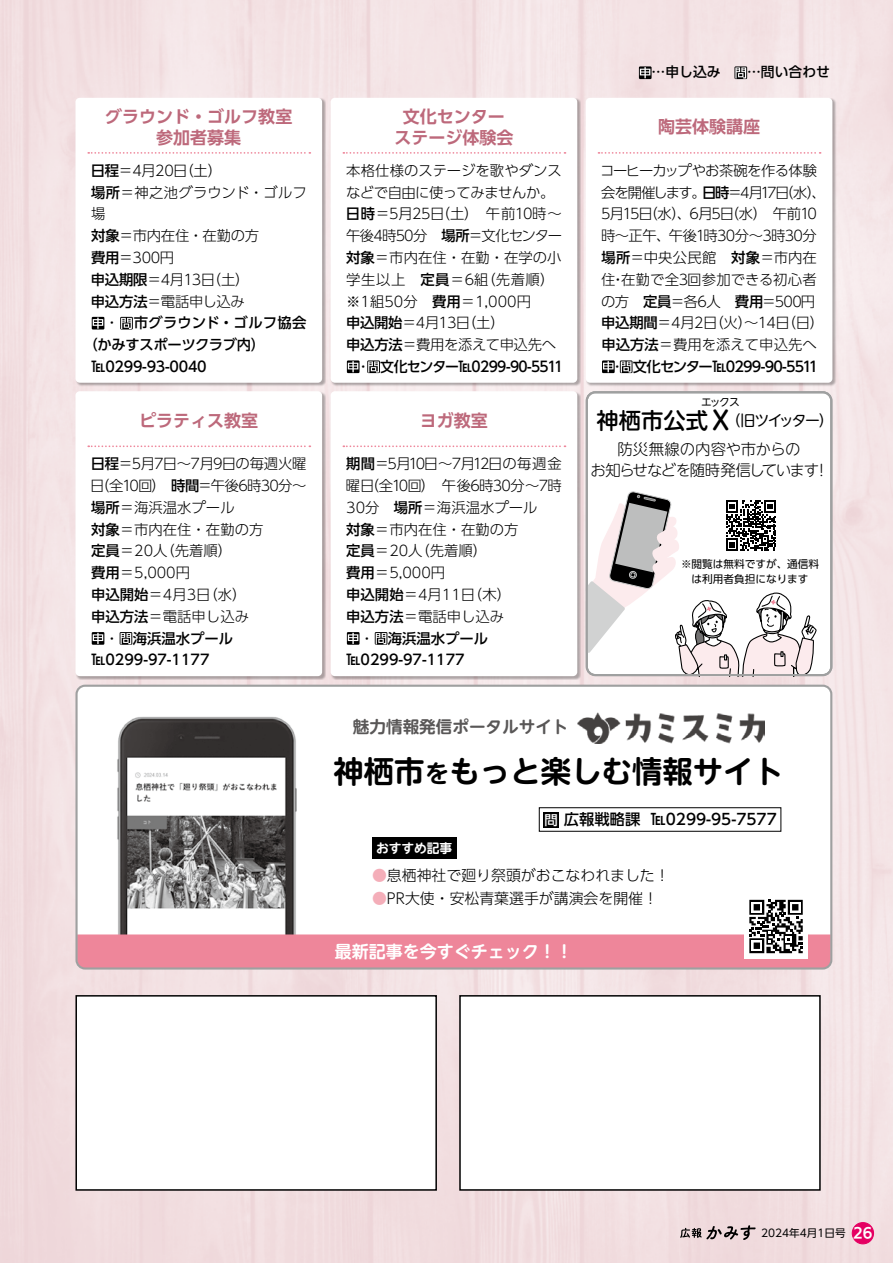
<style>
.page{position:relative;width:893px;height:1263px;background:#fff}
.page>*{position:absolute;margin:0;border:0;box-sizing:border-box;transform-origin:0 0}
.t1{font:700 30.45px "UD Shin M Go Pr 6 N De";color:#000}
.t2{font:500 22.35px "UD Shin M Go Pr 6";color:#000}
.t3{font:700 16.95px/21.3px "UD Shin Go Pr 6 De";color:#bd697b;text-align:center}
.t4{font:700 16.95px "UD Shin M Go Pr 6 N De";color:#fff}
.t5{font:700 16.65px "UD Shin M Go Pr 6 N De";color:#595757}
.t6{font:300 15.45px "UD Shin M Go Pr 6";letter-spacing:-.08em;color:#000}
.t7{font:300 15.45px "UD Shin M Go Pr 6";color:#000}
.t8{font:300 15.45px "UD Shin M Go Pr 6";letter-spacing:-.04em;color:#000}
.t9{font:500 15.3px "UD Shin Go Pr 6 N";color:#000}
.t10{font:300 14.85px "UD Shin Go Pr 6";color:#000}
.t11{font:14.85px "UD Shin M Go Pr 6";letter-spacing:-.115em;color:#000}
.t12{font:300 14.4px/21.8px "UD Shin Go Pro";letter-spacing:-.01em;color:#000}
.t13{font:300 14.4px/21.8px "UD Shin Go Pro";letter-spacing:-.03em;color:#000}
.t14{font:300 14.4px/21.8px "UD Shin Go Pro";letter-spacing:-.055em;color:#000;text-align:right}
.t15{font:500 14.4px "UD Shin Go Pr 6 N";color:#000}
.t16{font:500 14.4px/21.8px "UD Shin Go Pr 6 N";letter-spacing:-.02em;color:#000}
.t17{font:500 14.4px "UD Shin Go Pr 6 N";letter-spacing:-.05em;color:#000}
.t18{font:500 14.4px "UD Shin Go Pr 6 N";letter-spacing:-.06em;color:#000}
.t19{font:500 14.4px "UD Shin Go Pr 6 N";letter-spacing:.01em;color:#000}
.t20{font:500 13.8px "UD Shin Go Pr 6 N";color:#000}
.t21{font:13.8px "UD Kakugo Small Pr 6 B";color:#fff}
.t22{font:500 13.35px "UD Shin Go Pr 6 N";color:#fff}
.t23{font:700 12.75px "UD Shin M Go Pr 6 N De";letter-spacing:-.01em;color:#fff}
.t24{font:10.65px/14.9px "UD Shin Go Pr 6";color:#000;text-align:center}
.t25{font:10.65px "UD Shin M Go Pr 6";color:#000}
.s1{font-family:"UD Shin Go Pr 6 N";font-weight:500}
.s2{font-weight:500;font-size:25.5px}
.s3{font-size:24.9px}
.s4{color:#f4aeb9}
</style>
<div class="page">
<img style="left:0;top:0;width:893px;height:1263px">
<div style="left:460px;top:996px;width:360px;height:194px;background:#fff"></div>
<div style="left:459px;top:995px;width:362px;height:196px;border:2px solid #000"></div>
<div style="left:76px;top:996px;width:360px;height:194px;background:#fff"></div>
<div style="left:75px;top:995px;width:362px;height:196px;border:2px solid #000"></div>
<div style="left:77px;top:686px;width:754px;height:282px;background:#fff;border-radius:9px"></div>
<img style="left:117px;top:716px;width:180px;height:184px">
<img style="left:577px;top:712px;width:187px;height:31px">
<div style="left:372px;top:838px;width:84px;height:21px;background:#000"></div>
<svg style="left:749px;top:899px;width:54px;height:1px"></svg>
<div style="left:543px;top:812px;width:16px;height:15px;background:#000"></div>
<div style="left:539px;top:807px;width:242px;height:24px;border:1px solid #000"></div>
<svg style="left:639px;top:66px;width:13px;height:13px"></svg>
<svg style="left:734px;top:66px;width:13px;height:13px"></svg>
<div style="left:75px;top:98px;width:251px;height:288px;background:#b6aeaf"></div>
<div style="left:75px;top:98px;width:247px;height:285px;background:#fff;border-radius:4px"></div>
<svg style="left:91px;top:316px;width:14px;height:14px"></svg>
<svg style="left:92px;top:317px;width:12px;height:12px"></svg>
<svg style="left:120px;top:316px;width:13px;height:14px"></svg>
<svg style="left:120px;top:317px;width:13px;height:12px"></svg>
<svg style="left:88px;top:152px;width:222px;height:2px"></svg>
<div style="left:331px;top:98px;width:250px;height:288px;background:#000;opacity:.3"></div>
<div style="left:331px;top:98px;width:246px;height:285px;background:#fff;border-radius:4px"></div>
<svg style="left:346px;top:361px;width:13px;height:13px"></svg>
<svg style="left:347px;top:360px;width:13px;height:13px"></svg>
<svg style="left:367px;top:360px;width:13px;height:13px"></svg>
<svg style="left:343px;top:152px;width:222px;height:2px"></svg>
<div style="left:75px;top:391px;width:251px;height:289px;background:#000;opacity:.3"></div>
<div style="left:75px;top:391px;width:247px;height:285px;background:#fff;border-radius:4px"></div>
<svg style="left:91px;top:632px;width:14px;height:13px"></svg>
<svg style="left:92px;top:632px;width:12px;height:13px"></svg>
<svg style="left:119px;top:632px;width:14px;height:13px"></svg>
<svg style="left:120px;top:632px;width:12px;height:13px"></svg>
<svg style="left:88px;top:445px;width:222px;height:2px"></svg>
<div style="left:331px;top:391px;width:250px;height:289px;background:#000;opacity:.3"></div>
<div style="left:331px;top:391px;width:246px;height:285px;background:#fff;border-radius:4px"></div>
<svg style="left:347px;top:632px;width:13px;height:13px"></svg>
<svg style="left:374px;top:632px;width:14px;height:13px"></svg>
<svg style="left:375px;top:632px;width:12px;height:13px"></svg>
<svg style="left:343px;top:445px;width:222px;height:2px"></svg>
<div style="left:586px;top:98px;width:250px;height:288px;background:#000;opacity:.3"></div>
<div style="left:586px;top:98px;width:246px;height:285px;background:#fff;border-radius:4px"></div>
<svg style="left:621px;top:361px;width:12px;height:13px"></svg>
<svg style="left:602px;top:360px;width:30px;height:13px"></svg>
<svg style="left:598px;top:152px;width:223px;height:2px"></svg>
<div style="left:75px;top:685px;width:757px;height:284px;border:2px solid #9fa0a0;border-radius:9px"></div>
<div style="left:587px;top:392px;width:244px;height:283px;background:#fff;border-radius:9px"></div>
<div style="left:586px;top:391px;width:246px;height:285px;border:2px solid #9fa0a0;border-radius:9px"></div>
<div style="left:852px;top:1222px;width:21px;height:22px;background:#e50062;border-radius:50%"></div>
<div style="left:852px;top:1222px;width:22px;height:22px;border:1px solid #e50062;border-radius:50%"></div>
<svg style="left:680px;top:1225px;width:76px;height:15px"></svg>
<svg style="left:77px;top:900px;width:754px;height:68px"></svg>
<svg style="left:586px;top:491px;width:230px;height:185px"></svg>
<p class="t3" style="left:105px;top:105px;width:189px">グラウンド・ゴルフ教室参加者募集</p>
<p class="t12" style="left:91px;top:159px;width:217px"><span class="s1">日程</span>＝4月20 （日土(<br><span class="s1">場所</span>＝神之池グラウンド・ゴルフ場<br><span class="s1">対象</span>＝市内在住・在勤の方<br><span class="s1">費用</span>＝300円<br><span class="s1">申込期限</span>＝4月13 （日土(<br><span class="s1">申込方法</span>＝電話申し込み</p>
<p class="t19" style="left:134px;top:311px;width:174px">市グラウンド・ゴルフ協会</p>
<p class="t12" style="left:105px;top:311px;width:16px">・</p>
<p class="t16" style="left:91px;top:333px;width:176px;text-indent:-8px">（かみすスポーツクラブ内(<br>TEL0299-93-0040</p>
<p class="t3" style="left:139px;top:409px;width:121px">ピラティス教室</p>
<p class="t12" style="left:90px;top:452px;width:218px"><span class="s1">日程</span>＝5月7日～7月9日の毎週火曜（日全10回）　<span class="s1">時間</span>＝午後6時30分〜<span class="s1">場所</span>＝海浜温水プール<br><span class="s1">対象</span>＝市内在住・在勤の方<br><span class="s1">定員</span>＝20 （人先着順(<br><span class="s1">費用</span>＝5,000円<br><span class="s1">申込開始</span>＝4月3 （日水(<br><span class="s1">申込方法</span>＝電話申し込み</p>
<p class="t15" style="left:133px;top:626px;width:102px">海浜温水プール</p>
<p class="t12" style="left:105px;top:627px;width:16px">・</p>
<p class="t15" style="left:91px;top:648px;width:120px">TEL0299-97-1177</p>
<p class="t3" style="left:394px;top:105px;width:121px">文化センターステージ体験会</p>
<p class="t12" style="left:346px;top:159px;width:218px">本格仕様のステージを歌やダンスなどで自由に使ってみませんか。<span class="s1">日時</span>＝5月25 （日土）　午前10時~午後時4 50分　<span class="s1">場所</span>＝文化センター<span class="s1">対象</span>＝市内在住・在勤・在学の小学生以上　<span class="s1">定員</span>＝6 （組先着順( ※1組50分　<span class="s1">費用</span>＝1,000円<br><span class="s1">申込開始</span>＝4月13 （日土(<br><span class="s1">申込方法</span>＝費用を添えて申込先へ</p>
<p class="t17" style="left:380px;top:355px;width:185px">文化センターTEL0299-90-5511</p>
<p class="t12" style="left:356px;top:355px;width:16px">・</p>
<p class="t3" style="left:420px;top:409px;width:70px">ヨガ教室</p>
<p class="t14" style="left:346px;top:452px;width:217px"><span class="s1">期間</span>＝5月10日～7月12日の毎週金（全10回）　午後6時30分～7時</p>
<p class="t12" style="left:346px;top:474px;width:193px">曜日<br>30分　<span class="s1">場所</span>＝海浜温水プール<span class="s1">対象</span>＝市内在住・在勤の方<br><span class="s1">定員</span>＝20 （人先着順(<br><span class="s1">費用</span>＝5,000円<br><span class="s1">申込開始</span>＝4月11 （日木(<br><span class="s1">申込方法</span>＝電話申し込み</p>
<p class="t15" style="left:388px;top:626px;width:102px">海浜温水プール</p>
<p class="t12" style="left:360px;top:627px;width:16px">・</p>
<p class="t15" style="left:346px;top:648px;width:120px">TEL0299-97-1177</p>
<p class="t5" style="left:353px;top:713px;width:217px">魅力情報発信ポータルサイト</p>
<p class="t20" style="left:652px;top:61px;width:180px">…申し込み　 …問い合わせ</p>
<p class="t3" style="left:658px;top:116px;width:104px">陶芸体験講座</p>
<p class="t14" style="left:761px;top:159px;width:67px;text-align:left;text-indent:-160px">コーヒーカップやお茶碗を作る体験<br>17 （日水、(</p>
<p class="t12" style="left:702px;top:181px;width:63px"><span class="s1">日時</span>＝4月</p>
<p class="t13" style="left:601px;top:181px;width:218px">会を開催します。<br>5月15 （日水）、6月 （日5 水）　午前10時～正午、午後時1 30分～3時30分<span class="s1">場所</span>＝中央公民館　<span class="s1">対象</span>＝市内在住在勤で全3回参加できる初心者</p>
<p class="t12" style="left:601px;top:268px;width:224px;text-indent:10px">・<br>の方　<span class="s1">定員</span>＝各6人　<span class="s1">費用</span>＝500円<span class="s1">申込期間</span>＝4月2 （日火）～14 （日日(<span class="s1">申込方法</span>＝費用を添えて申込先へ</p>
<p class="t18" style="left:633px;top:355px;width:187px">文化センターTEL0299-90-5511</p>
<p class="t12" style="left:610px;top:355px;width:16px">・</p>
<p class="t25" style="left:701px;top:393px;width:40px">エックス</p>
<p class="t11" style="left:712px;top:408px;width:122px">（<span class="s2">X</span> 旧ツイッター(</p>
<h2 class="t2" style="left:596px;top:402px;width:113px">神栖市公式</h2>
<p class="t7" style="left:617px;top:437px;width:185px">防災無線の内容や市からの</p>
<p class="t6" style="left:591px;top:458px;width:230px">お知らせなどを随時発信しています</p>
<p class="t8" style="left:814px;top:458px;width:17px">!</p>
<p class="t24" style="left:681px;top:556px;width:140px">※閲覧は無料ですが、通信料は利用者負担になります</p>
<h1 class="t1" style="left:333px;top:745px;width:452px">神栖市<span class="s3">を</span>もっと楽しむ情報サイト</h1>
<p class="t23" style="left:376px;top:837px;width:77px">おすすめ記事</p>
<p class="t9" style="left:564px;top:807px;width:78px">広報戦略課</p>
<p class="t22" style="left:544px;top:809px;width:15px">問</p>
<p class="t9" style="left:650px;top:807px;width:128px">TEL0299-95-7577</p>
<p class="t10" style="left:372px;top:863px;width:299px"><span class="s4">●</span>息栖神社で廻り祭頭がおこなわれました!</p>
<p class="t10" style="left:372px;top:886px;width:287px"><span class="s4">●</span>PR大使・安松青葉選手が講演会を開催!</p>
<p class="t4" style="left:335px;top:937px;width:240px">最新記事を今すぐチェック!!</p>
<p class="t24" style="left:761px;top:1225px;width:86px">2024年4月1日号</p>
<p class="t21" style="left:853px;top:1225px;width:21px">26</p>
</div>
